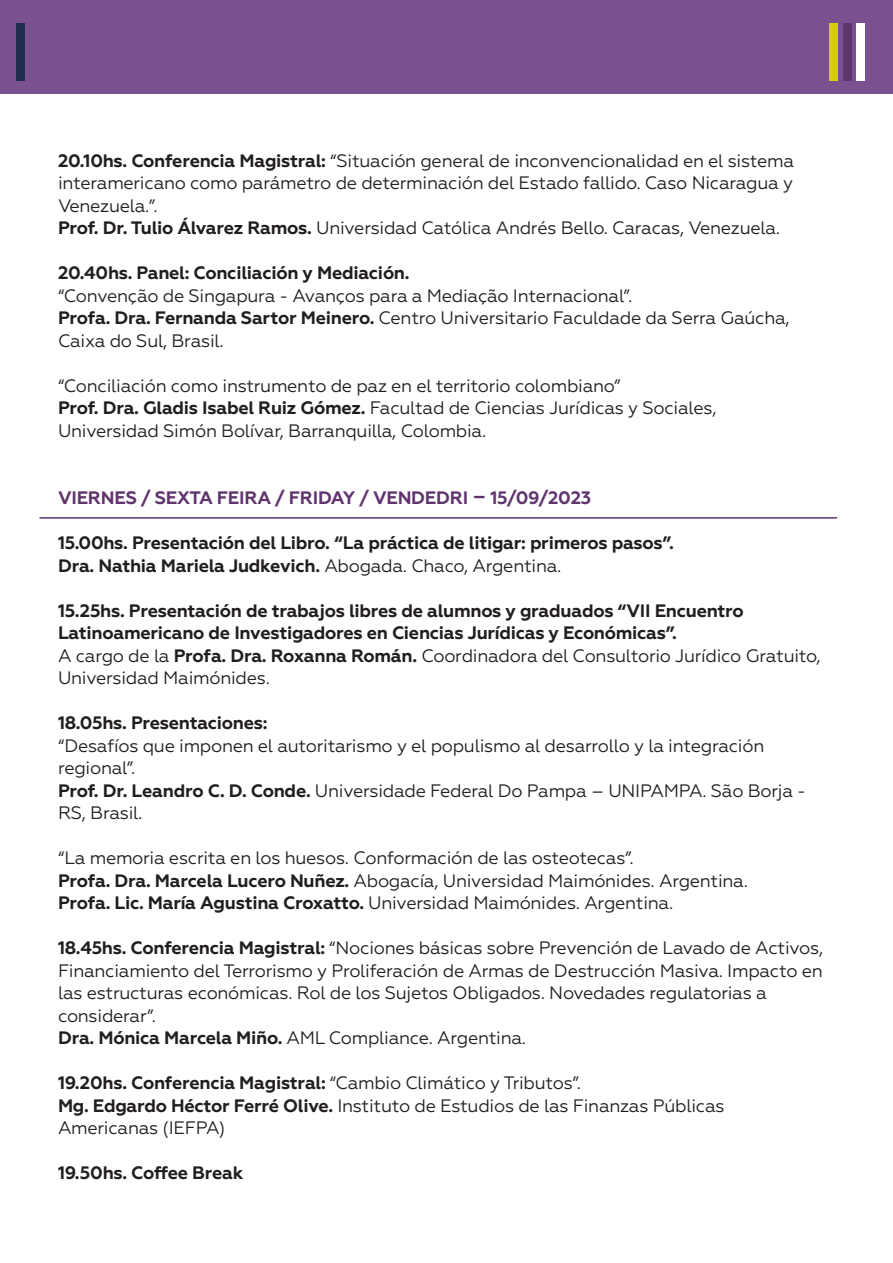
<style>
.page{position:relative;width:893px;height:1263px;background:#fff}
.page>*{position:absolute;margin:0;border:0;box-sizing:border-box;transform-origin:0 0}
.t1{font:18px/22.5px "Geometria";letter-spacing:-.015em;color:#221e20}
.t2{font:700 18px/22.5px "Geometria";letter-spacing:-.015em;color:#221e20}
.t3{font:700 18px "Geometria";letter-spacing:-.015em;color:#60346d}
.s1{font-weight:700}
.s2{font-weight:400}
</style>
<div class="page">
<div style="left:0;top:0;width:893px;height:93px;background:#7a528f"></div>
<div style="left:16px;top:23px;width:8px;height:58px;background:#1f2d4f"></div>
<div style="left:829px;top:23px;width:8px;height:58px;background:#d5cf04"></div>
<div style="left:857px;top:23px;width:8px;height:58px;background:#fff"></div>
<div style="left:843px;top:23px;width:8px;height:58px;background:#60346d"></div>
<hr style="left:39px;top:517px;width:798px;height:2px;background:#60346d">
<p class="t1" style="left:58px;top:149px;width:738px"><span class="s1">20.10hs. Conferencia Magistral:</span> “Situación general de inconvencionalidad en el sistema interamericano como parámetro de determinación del Estado fallido. Caso Nicaragua y Venezuela.”.<br><span class="s1">Prof. Dr. Tulio Álvarez Ramos.</span> Universidad Católica Andrés Bello. Caracas, Venezuela.</p>
<p class="t2" style="left:58px;top:262px;width:353px">20.40hs. Panel: Conciliación y Mediación.</p>
<p class="t1" style="left:58px;top:284px;width:733px">“Convenção de Singapura - Avanços para a Mediação Internacional”.<br><span class="s1">Profa. Dra. Fernanda Sartor Meinero.</span> Centro Universitario Faculdade da Serra Gaúcha,<br>Caixa do Sul, Brasil.</p>
<p class="t1" style="left:58px;top:374px;width:660px">“Conciliación como instrumento de paz en el territorio colombiano”<br><span class="s1">Prof. Dra. Gladis Isabel Ruiz Gómez.</span> Facultad de Ciencias Jurídicas y Sociales,<br>Universidad Simón Bolívar, Barranquilla, Colombia.</p>
<p class="t3" style="left:58px;top:487px;width:535px">VIERNES / SEXTA FEIRA / FRIDAY / VENDEDRI – 15/09/2023</p>
<p class="t2" style="left:58px;top:532px;width:617px">15.00hs. Presentación del Libro. “La práctica de litigar: primeros pasos”.<br>Dra. Nathia Mariela Judkevich. <span class="s2">Abogada. Chaco, Argentina.</span></p>
<p class="t2" style="left:58px;top:600px;width:764px">15.25hs. Presentación de trabajos libres de alumnos y graduados “VII Encuentro Latinoamericano de Investigadores en Ciencias Jurídicas y Económicas”.<br><span class="s2">A cargo de la</span> Profa. Dra. Roxanna Román. <span class="s2">Coordinadora del Consultorio Jurídico Gratuito, Universidad Maimónides.</span></p>
<p class="t2" style="left:58px;top:712px;width:211px">18.05hs. Presentaciones:</p>
<p class="t1" style="left:58px;top:734px;width:749px">“Desafíos que imponen el autoritarismo y el populismo al desarrollo y la integración regional”.<br><span class="s1">Prof. Dr. Leandro C. D. Conde.</span> Universidade Federal Do Pampa – UNIPAMPA. São Borja - RS, Brasil.</p>
<p class="t1" style="left:58px;top:847px;width:691px">“La memoria escrita en los huesos. Conformación de las osteotecas”.<br><span class="s1">Profa. Dra. Marcela Lucero Nuñez.</span> Abogacía, Universidad Maimónides. Argentina.<br><span class="s1">Profa. Lic. María Agustina Croxatto.</span> Universidad Maimónides. Argentina.</p>
<p class="t1" style="left:58px;top:937px;width:767px"><span class="s1">18.45hs. Conferencia Magistral:</span> “Nociones básicas sobre Prevención de Lavado de Activos, Financiamiento del Terrorismo y Proliferación de Armas de Destrucción Masiva. Impacto en las estructuras económicas. Rol de los Sujetos Obligados. Novedades regulatorias a considerar”.<br><span class="s1">Dra. Mónica Marcela Miño.</span> AML Compliance. Argentina.</p>
<p class="t1" style="left:58px;top:1072px;width:668px"><span class="s1">19.20hs. Conferencia Magistral:</span> “Cambio Climático y Tributos”.<br><span class="s1">Mg. Edgardo Héctor Ferré Olive.</span> Instituto de Estudios de las Finanzas Públicas<br>Americanas (IEFPA)</p>
<p class="t2" style="left:58px;top:1162px;width:187px">19.50hs. Coffee Break</p>
</div>
